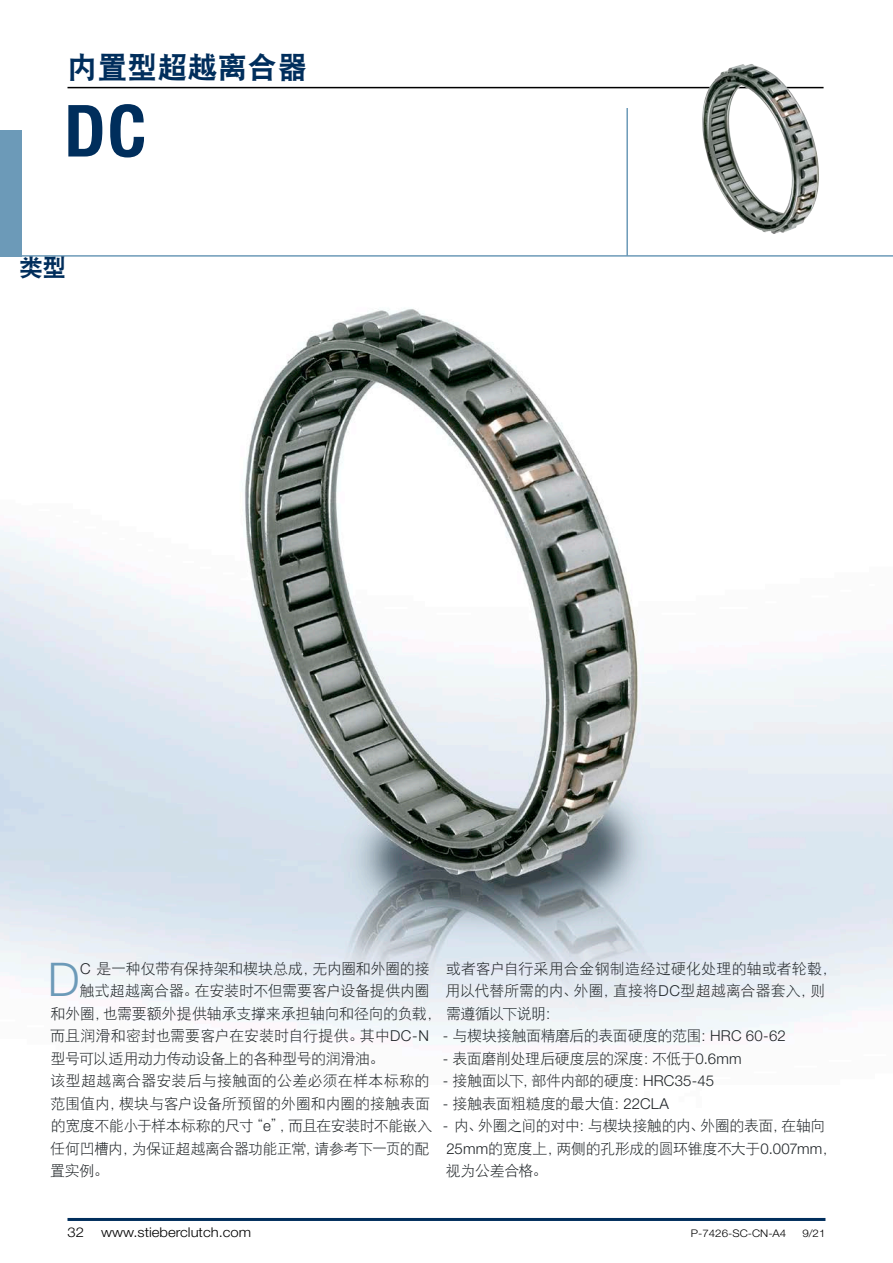
<style>
.page{position:relative;width:893px;height:1263px;background:#fff}
.page>*{position:absolute;margin:0;border:0;box-sizing:border-box;transform-origin:0 0}
.Headline_Big{font:700 condensed 72px "Helvetica Neue LT Std";color:#002e5c}
.Fließtext_Initial{font:300 46.5px "Helvetica Neue LT Std";color:#6c9ab8}
.t1{font:30px "DFP Hei W9";color:#002e5c}
.Headline_Blau{font:24px "DFP Hei W9";color:#002e5c}
.Fließtext_Initial-2{font:15px/22.5px "DFP Hei W3";letter-spacing:-.02em;color:#1f2427}
.Fließtext_Initial-3{font:15px/22.5px "DFP Hei W3";letter-spacing:.005em;color:#1f2427}
.Fließtext_Initial-4{font:15px "DFP Hei W3";color:#1f2427}
.Fließtext_Initial-5{font:15px "DFP Hei W3";letter-spacing:-.04em;color:#1f2427}
.t2{font:300 13.5px "Helvetica Neue LT Std";color:#000;scale:1.1 1}
.t3{font:300 10.5px "Helvetica Neue LT Std";color:#000;scale:1.1 1}
.s1{font-family:"Helvetica Neue LT Std";font-weight:300}
</style>
<div class="page">
<hr style="left:68px;top:87px;width:756px;height:1px;background:#000">
<img style="left:0;top:309px;width:893px;height:730px">
<hr style="left:626px;top:108px;width:2px;height:148px;background:#6c9ab8">
<hr style="left:0;top:255px;width:893px;height:2px;background:#6c9ab8">
<div style="left:0;top:130px;width:21px;height:126px;background:#6c9ab8"></div>
<img style="left:701px;top:64px;width:119px;height:170px">
<hr style="left:68px;top:1218px;width:757px;height:3px;background:#002e5c">
<p class="t1" style="left:68px;top:51px;width:241px">内置型超越离合器</p>
<p class="Headline_Big" style="left:64px;top:87px;width:84px">DC</p>
<p class="Headline_Blau" style="left:19px;top:254px;width:49px">类型</p>
<p class="Fließtext_Initial-3" style="left:445px;top:957px;width:393px">或者客户自行采用合金钢制造经过硬化处理的轴或者轮毂，用以代替所需的内、外圈，直接将<span class="s1">DC</span>型超越离合器套入，则</p>
<p class="Fließtext_Initial-2" style="left:443px;top:1024px;width:345px"><span class="s1">-</span> 与楔块接触面精磨后的表面硬度的范围：<span class="s1">HRC 60-62</span></p>
<p class="Fließtext_Initial-2" style="left:443px;top:1047px;width:300px"><span class="s1">-</span> 表面磨削处理后硬度层的深度：不低于<span class="s1">0.6mm</span></p>
<p class="Fließtext_Initial-5" style="left:443px;top:1073px;width:273px"><span class="s1">-</span> 接触面以下，部件内部的硬度：<span class="s1">HRC35-45</span></p>
<p class="Fließtext_Initial-2" style="left:443px;top:1092px;width:228px"><span class="s1">-</span> 接触表面粗糙度的最大值：<span class="s1">22CLA</span></p>
<p class="Fließtext_Initial-2" style="left:443px;top:1114px;width:395px"><span class="s1">-</span> 内、外圈之间的对中：与楔块接触的内、外圈的表面，在轴向<br><span class="s1">25mm</span>的宽度上，两侧的孔形成的圆环锥度不大于<span class="s1">0.007mm</span>，视为公差合格。</p>
<p class="Fließtext_Initial" style="left:48px;top:951px;width:33px">D</p>
<p class="Fließtext_Initial-2" style="left:80px;top:957px;width:351px"><span class="s1">C</span> 是一种仅带有保持架和楔块总成，无内圈和外圈的接</p>
<p class="Fließtext_Initial-2" style="left:80px;top:979px;width:351px">触式超越离合器。在安装时不但需要客户设备提供内圈</p>
<p class="Fließtext_Initial-2" style="left:51px;top:1002px;width:510px">和外圈，也需要额外提供轴承支撑来承担轴向和径向的负载，需遵循以下说明：</p>
<p class="Fließtext_Initial-4" style="left:50px;top:1028px;width:380px">而且润滑和密封也需要客户在安装时自行提供。其中<span class="s1">DC-N</span></p>
<p class="Fließtext_Initial-2" style="left:51px;top:1047px;width:335px">型号可以适用动力传动设备上的各种型号的润滑油。</p>
<p class="Fließtext_Initial-2" style="left:50px;top:1069px;width:384px">该型超越离合器安装后与接触面的公差必须在样本标称的范围值内，楔块与客户设备所预留的外圈和内圈的接触表面的宽度不能小于样本标称的尺寸“<span class="s1">e</span>”，而且在安装时不能嵌入任何凹槽内，为保证超越离合器功能正常，请参考下一页的配置实例。</p>
<p class="t2" style="left:68px;top:1223px;width:17px">32</p>
<p class="t2" style="left:101px;top:1223px;width:138px">www.stieberclutch.com</p>
<p class="t3" style="left:691px;top:1226px;width:88px">P-7426-SC-CN-A4</p>
<p class="t3" style="left:802px;top:1226px;width:23px">9/21</p>
</div>
